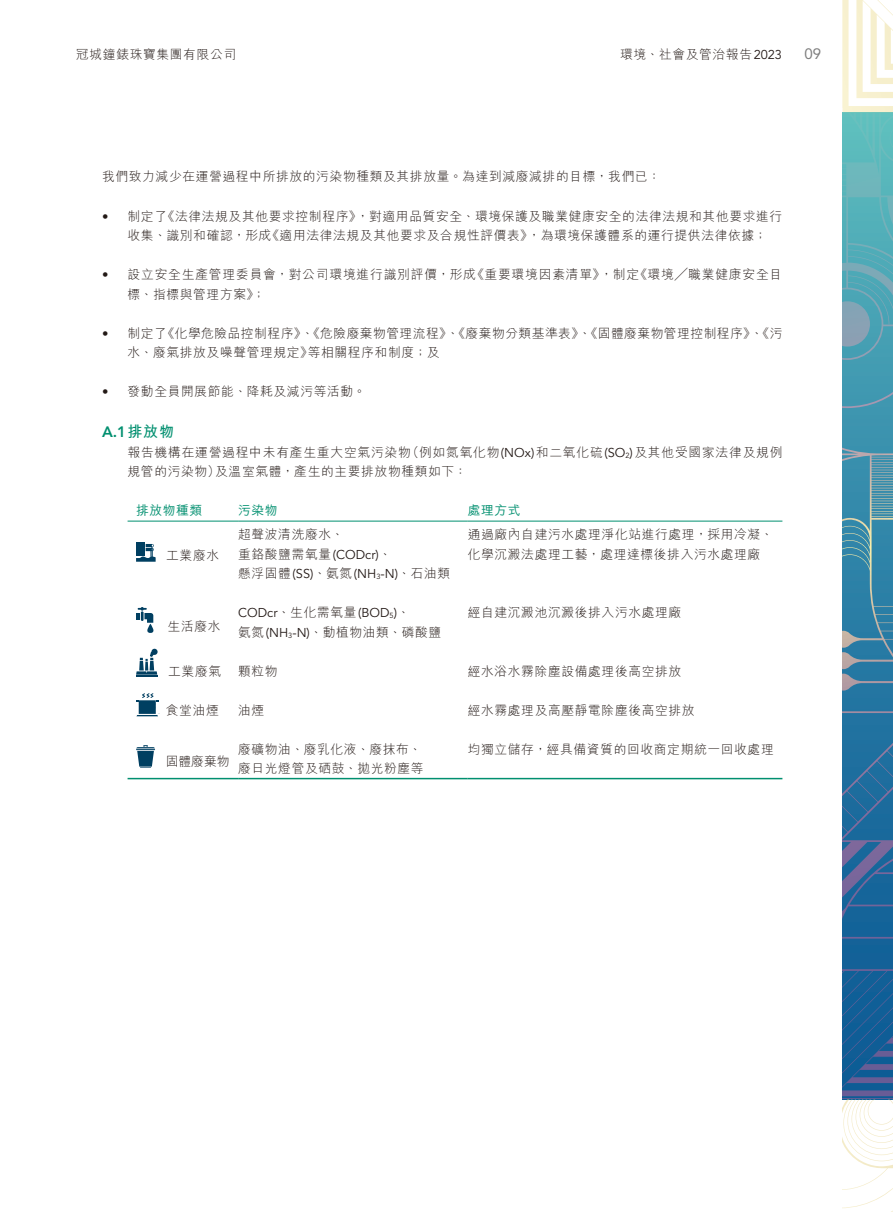
<style>
.page{position:relative;width:893px;height:1212px;background:#fff}
.page>*{position:absolute;margin:0;border:0;box-sizing:border-box;transform-origin:0 0}
.t1{font:800 15px "Avenir LT Std";color:#008f6f}
.t2{font:15px "Avenir LT Std";color:#7e7e7e}
.t3{font:300 12.75px/19.5px "M Hei HK";letter-spacing:.05em;color:#231916}
.t4{font:12.75px "Avenir LT Std";color:#231916}
.t5{font:500 12.75px "M Hei HK";letter-spacing:.05em;color:#008f6f}
.s1{font-family:"Avenir LT Std";font-weight:400}
.s2{font-family:"M Hei HK";font-weight:700}
.s3{font-family:"M Hei HK";font-weight:300}
</style>
<div class="page">
<svg style="left:842px;top:1100px;width:51px;height:112px"></svg>
<svg style="left:842px;top:0;width:51px;height:112px"></svg>
<svg style="left:842px;top:112px;width:51px;height:987px;background:#3c85a6"></svg>
<svg style="left:842px;top:301px;width:28px;height:46px"></svg>
<hr style="left:128px;top:521px;width:110px;height:1px;background:#008f6f">
<hr style="left:238px;top:521px;width:230px;height:1px;background:#008f6f">
<hr style="left:468px;top:521px;width:314px;height:1px;background:#008f6f">
<div style="left:136px;top:542px;width:9px;height:13px;background:#003f61"></div>
<svg style="left:136px;top:544px;width:20px;height:18px"></svg>
<svg style="left:136px;top:607px;width:18px;height:26px"></svg>
<svg style="left:136px;top:649px;width:22px;height:28px"></svg>
<svg style="left:136px;top:693px;width:23px;height:23px"></svg>
<svg style="left:136px;top:745px;width:19px;height:23px"></svg>
<hr style="left:128px;top:778px;width:110px;height:1px;background:#008f6f">
<hr style="left:238px;top:778px;width:230px;height:1px;background:#008f6f">
<hr style="left:468px;top:778px;width:314px;height:1px;background:#008f6f">
<p class="t3" style="left:76px;top:44px;width:162px">冠城鐘錶珠寶集團有限公司</p>
<p class="t3" style="left:620px;top:44px;width:163px">環境、社會及管治報告<span class="s1">2023</span></p>
<p class="t2" style="left:804px;top:45px;width:18px">09</p>
<p class="t3" style="left:102px;top:167px;width:560px">我們致力減少在運營過程中所排放的污染物種類及其排放量。為達到減廢減排的目標，我們已：</p>
<p class="t3" style="left:128px;top:206px;width:656px;text-indent:-26px"><span class="s1">•</span> 制定了《法律法規及其他要求控制程序》，對適用品質安全、環境保護及職業健康安全的法律法規和其他要求進行收集、識別和確認，形成《適用法律法規及其他要求及合規性評價表》，為環境保護體系的運行提供法律依據；</p>
<p class="t3" style="left:128px;top:264px;width:656px;text-indent:-26px"><span class="s1">•</span> 設立安全生產管理委員會，對公司環境進行識別評價，形成《重要環境因素清單》，制定《環境╱職業健康安全目標、指標與管理方案》；</p>
<p class="t3" style="left:128px;top:323px;width:656px;text-indent:-26px"><span class="s1">•</span> 制定了《化學危險品控制程序》、《危險廢棄物管理流程》、《廢棄物分類基準表》、《固體廢棄物管理控制程序》、《污水、廢氣排放及噪聲管理規定》等相關程序和制度；及</p>
<p class="t3" style="left:102px;top:381px;width:265px"><span class="s1">•</span> 發動全員開展節能、降耗及減污等活動。</p>
<p class="t1" style="left:102px;top:423px;width:74px">A.1 <span class="s2">排放物</span></p>
<p class="t3" style="left:128px;top:442px;width:656px">報告機構在運營過程中未有產生重大空氣污染物（例如氮氧化物<span class="s1">(NOx)</span>和二氧化硫<span class="s1">(SO</span><sub>2</sub><span class="s1">)</span>及其他受國家法律及規例規管的污染物）及溫室氣體，產生的主要排放物種類如下：</p>
<p class="t5" style="left:136px;top:501px;width:68px">排放物種類</p>
<p class="t5" style="left:238px;top:501px;width:41px">污染物</p>
<p class="t5" style="left:468px;top:501px;width:54px">處理方式</p>
<p class="t3" style="left:166px;top:545px;width:54px">工業廢水</p>
<p class="t3" style="left:238px;top:524px;width:214px">超聲波清洗廢水、<br>重鉻酸鹽需氧量<span class="s1">(CODcr)</span>、<br>懸浮固體<span class="s1">(SS)</span>、氨氮<span class="s1">(NH</span><sub>3</sub><span class="s1">-N)</span>、石油類</p>
<p class="t3" style="left:468px;top:524px;width:307px">通過廠內自建污水處理淨化站進行處理，採用冷凝、化學沉澱法處理工藝，處理達標後排入污水處理廠</p>
<p class="t3" style="left:168px;top:617px;width:54px">生活廢水</p>
<p class="t4" style="left:238px;top:605px;width:173px">CODcr<span class="s3">、生化需氧量</span>(BOD<sub>5</sub>)<span class="s3">、</span></p>
<p class="t3" style="left:238px;top:622px;width:205px">氨氮<span class="s1">(NH</span><sub>3</sub><span class="s1">-N)</span>、動植物油類、磷酸鹽</p>
<p class="t3" style="left:468px;top:602px;width:215px">經自建沉澱池沉澱後排入污水處理廠</p>
<p class="t3" style="left:168px;top:661px;width:54px">工業廢氣</p>
<p class="t3" style="left:238px;top:661px;width:41px">顆粒物</p>
<p class="t3" style="left:468px;top:661px;width:215px">經水浴水霧除塵設備處理後高空排放</p>
<p class="t3" style="left:166px;top:700px;width:54px">食堂油煙</p>
<p class="t3" style="left:238px;top:700px;width:28px">油煙</p>
<p class="t3" style="left:468px;top:700px;width:228px">經水霧處理及高壓靜電除塵後高空排放</p>
<p class="t3" style="left:166px;top:751px;width:65px">固體廢棄物</p>
<p class="t3" style="left:238px;top:739px;width:187px">廢礦物油、廢乳化液、廢抹布、廢日光燈管及硒鼓、拋光粉塵等</p>
<p class="t3" style="left:468px;top:739px;width:307px">均獨立儲存，經具備資質的回收商定期統一回收處理</p>
</div>
